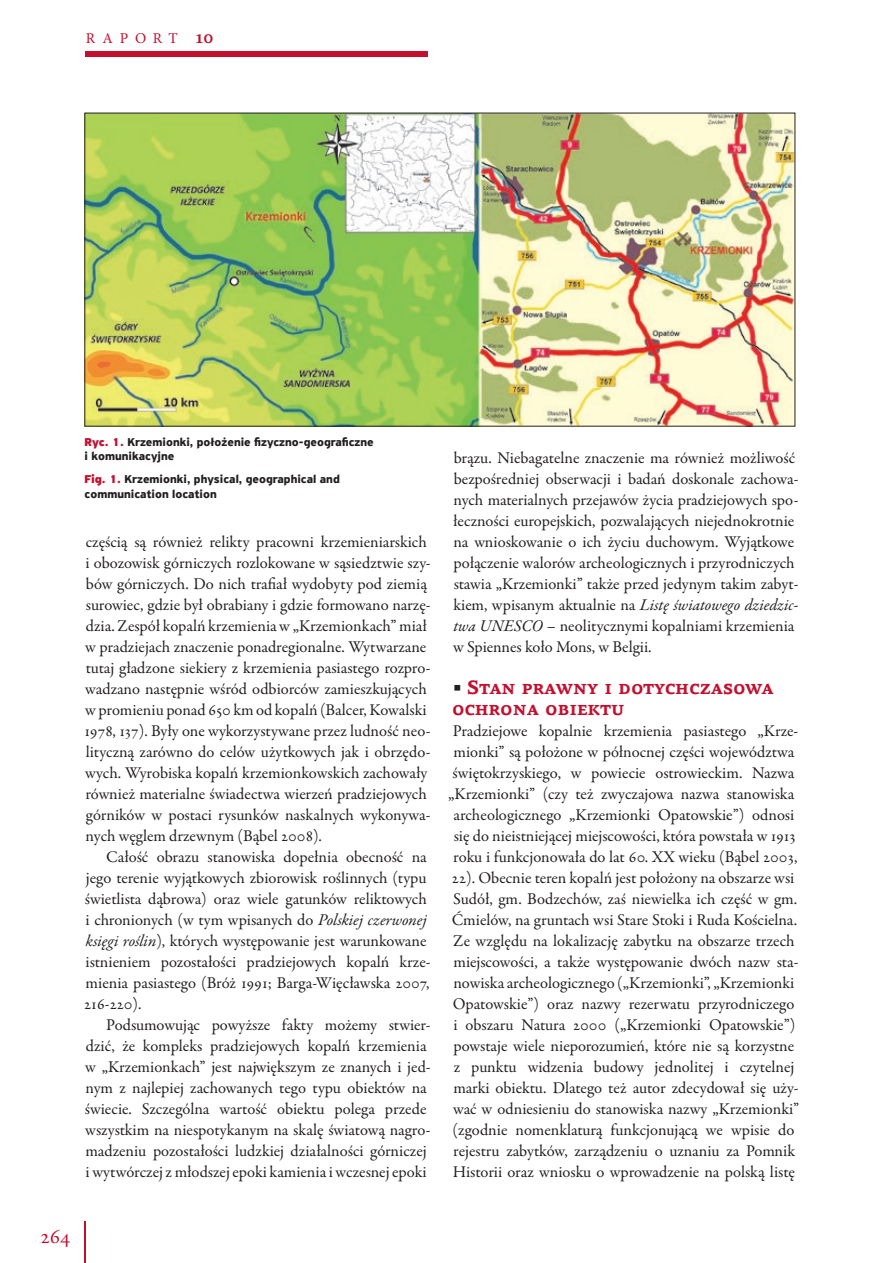
<style>
.page{position:relative;width:893px;height:1263px;background:#fff}
.page>*{position:absolute;margin:0;border:0;box-sizing:border-box;transform-origin:0 0}
.t1{font:21px "Adobe Garamond Pro";color:#c3102f}
.t2{font:700 19.5px/21px "PF Agora Serif Pro";color:#c3102f}
.t3{font:16.5px/21px "Garamond Premr Pro";color:#231f20}
.t4{font:15px "Minion Pro";letter-spacing:.45em;color:#c3102f}
.t5{font:700 12px/14.4px "PF Highway Sans Pro";color:#231f20}
.s1{font-weight:600;font-size:19.5px}
.s2{font-weight:900;color:#c3102f}
.s3{font-style:italic}
</style>
<div class="page">
<hr style="left:85px;top:1221px;width:1px;height:42px;background:#c3102f">
<div style="left:85px;top:52px;width:342px;height:5px;background:#c3102f"></div>
<img style="left:87px;top:115px;width:706px;height:309px">
<p class="t4" style="left:86px;top:28px;width:129px">RAPORT <span class="s1">10</span></p>
<p class="t5" style="left:85px;top:435px;width:291px"><span class="s2">Ryc. 1.</span> Krzemionki, położenie fizyczno-geograficzne i komunikacyjne</p>
<p class="t5" style="left:85px;top:473px;width:257px"><span class="s2">Fig. 1.</span> Krzemionki, physical, geographical and communication location</p>
<p class="t3" style="left:84px;top:532px;width:348px">częścią są również relikty pracowni krzemieniarskich i obozowisk górniczych rozlokowane w sąsiedztwie szy&shy;bów górniczych. Do nich trafiał wydobyty pod ziemią surowiec, gdzie był obrabiany i gdzie formowano narzę&shy;dzia. Zespół kopalń krzemienia w „Krzemionkach” miał w pradziejach znaczenie ponadregionalne. Wytwarzane tutaj gładzone siekiery z krzemienia pasiastego rozpro&shy;wadzano następnie wśród odbiorców zamieszkujących w promieniu ponad 650 km od kopalń (Balcer, Kowalski 1978, 137). Były one wykorzystywane przez ludność neo&shy;lityczną zarówno do celów użytkowych jak i obrzędo&shy;wych. Wyrobiska kopalń krzemionkowskich zachowały również materialne świadectwa wierzeń pradziejowych górników w postaci rysunków naskalnych wykonywa&shy;nych węglem drzewnym (Bąbel 2008).</p>
<p class="t3" style="left:84px;top:847px;width:348px;text-indent:22px">Całość obrazu stanowiska dopełnia obecność na jego terenie wyjątkowych zbiorowisk roślinnych (typu świetlista dąbrowa) oraz wiele gatunków reliktowych i chronionych (w tym wpisanych do <span class="s3">Polskiej czerwonej księgi roślin</span>), których występowanie jest warunkowane istnieniem pozostałości pradziejowych kopalń krze&shy;mienia pasiastego (Bróż 1991; Barga-Więcławska 2007, 216-220).</p>
<p class="t3" style="left:85px;top:1015px;width:347px;text-indent:21px">Podsumowując powyższe fakty możemy stwier&shy;dzić, że kompleks pradziejowych kopalń krzemienia w „Krzemionkach” jest największym ze znanych i jed&shy;nym z najlepiej zachowanych tego typu obiektów na świecie. Szczególna wartość obiektu polega przede wszystkim na niespotykanym na skalę światową nagro&shy;madzeniu pozostałości ludzkiej działalności górniczej i wytwórczej z młodszej epoki kamienia i wczesnej epoki</p>
<p class="t3" style="left:453px;top:448px;width:347px">brązu. Niebagatelne znaczenie ma również możliwość bezpośredniej obserwacji i badań doskonale zachowa&shy;nych materialnych przejawów życia pradziejowych spo&shy;łeczności europejskich, pozwalających niejednokrotnie na wnioskowanie o ich życiu duchowym. Wyjątkowe połączenie walorów archeologicznych i przyrodniczych stawia „Krzemionki” także przed jedynym takim zabyt&shy;kiem, wpisanym aktualnie na <span class="s3">Listę światowego dziedzic&shy;twa UNESCO</span> – neolitycznymi kopalniami krzemienia w Spiennes koło Mons, w Belgii.</p>
<p class="t2" style="left:452px;top:677px;width:323px"><sup>■</sup> Stan prawny i dotychczasowa ochrona obiektu</p>
<p class="t3" style="left:448px;top:721px;width:353px;text-align:center">Pradziejowe kopalnie krzemienia pasiastego „Krze&shy;mionki” są położone w północnej części województwa świętokrzyskiego, w powiecie ostrowieckim. Nazwa „Krzemionki” (czy też zwyczajowa nazwa stanowiska archeologicznego „Krzemionki Opatowskie”) odnosi się do nieistniejącej miejscowości, która powstała w 1913 roku i funkcjonowała do lat 60. XX wieku (Bąbel 2003, 22). Obecnie teren kopalń jest położony na obszarze wsi Sudół, gm. Bodzechów, zaś niewielka ich część w gm.<br>Ćmielów, na gruntach wsi Stare Stoki i Ruda Kościelna.<br>Ze względu na lokalizację zabytku na obszarze trzech miejscowości, a także występowanie dwóch nazw sta&shy;nowiska archeologicznego („Krzemionki”, „Krzemionki Opatowskie”) oraz nazwy rezerwatu przyrodniczego<br>i obszaru Natura 2000 („Krzemionki Opatowskie”) powstaje wiele nieporozumień, które nie są korzystne z punktu widzenia budowy jednolitej i czytelnej marki obiektu. Dlatego też autor zdecydował się uży&shy;wać w odniesieniu do stanowiska nazwy „Krzemionki” (zgodnie nomenklaturą funkcjonującą we wpisie do rejestru zabytków, zarządzeniu o uznaniu za Pomnik Historii oraz wniosku o wprowadzenie na polską listę</p>
<p class="t1" style="left:41px;top:1224px;width:31px">264</p>
</div>
